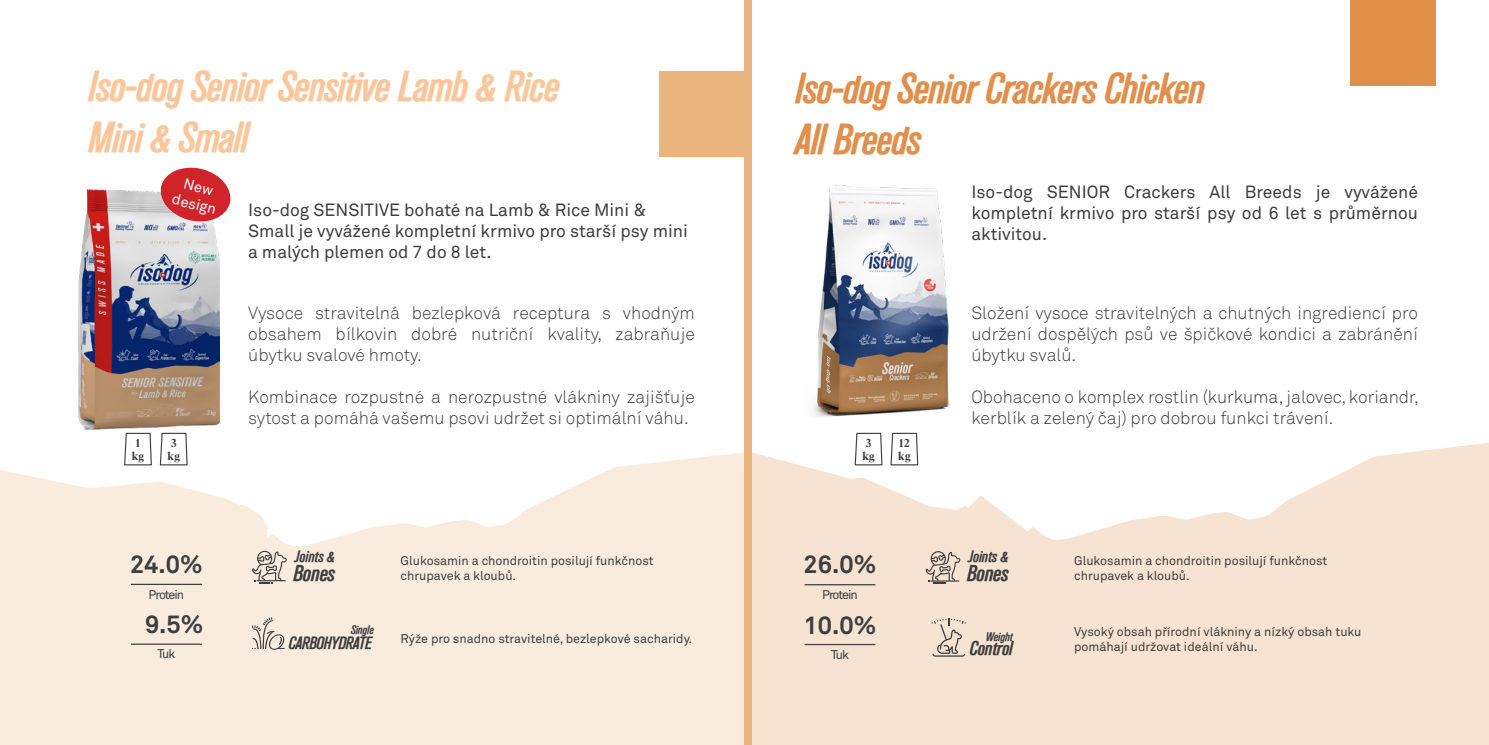
<style>
.page{position:relative;width:1489px;height:745px;background:#fff}
.page>*{position:absolute;margin:0;border:0;box-sizing:border-box;transform-origin:0 0}
.t1{font:42.5px/51px "Iso Dog";color:#fcc69a}
.t2{font:42.5px/51px "Iso Dog";color:#e18f4b}
.t3{font:700 25px "Akkurat Pro";color:#3e3e3f}
.t4{font:22.5px "Iso Dog";letter-spacing:.01em;color:#3e3e3f}
.t5{font:19.75px "Iso Dog";letter-spacing:.01em;color:#3e3e3f}
.t6{font:300 17.5px/21px "Akkurat Pro";color:#3e3e3f;text-align:justify}
.t7{font:17.5px/21px "Akkurat Pro";color:#3e3e3f}
.t8{font:17.5px "Iso Dog";color:#3e3e3f}
.t9{font:16.25px "Iso Dog";letter-spacing:.01em;color:#3e3e3f}
.t10{font:14.75px/17.5px "Akkurat Pro";color:#fff;text-align:center}
.t11{font:12.5px/15px "Akkurat Pro";color:#3e3e3f}
.t12{font:12.5px "Akkurat Pro";letter-spacing:-.085em;color:#3e3e3f}
.t13{font:12.25px "Iso Dog";letter-spacing:.01em;color:#3e3e3f}
.t14{font:700 11.5px/13.2px "Ivar Display";letter-spacing:.03em;color:#3e3e3f}
</style>
<div class="page">
<svg style="left:0;top:452px;width:744px;height:292px;background:#f9eee2"></svg>
<svg style="left:751px;top:440px;width:737px;height:304px;fill:#f7e3d2"></svg>
<img style="left:813px;top:184px;width:136px;height:233px">
<div style="left:659px;top:71px;width:85px;height:85px;background:#e9b47d"></div>
<div style="left:1350px;top:0;width:85px;height:85px;background:#e18f4b"></div>
<svg style="left:123px;top:432px;width:29px;height:33px"></svg>
<svg style="left:159px;top:432px;width:29px;height:33px"></svg>
<svg style="left:854px;top:432px;width:29px;height:33px"></svg>
<svg style="left:889px;top:432px;width:29px;height:33px"></svg>
<div style="left:744px;top:0;width:7px;height:744px;background:#e9b47d"></div>
<img style="left:78px;top:190px;width:142px;height:239px">
<svg style="left:158px;top:167px;width:73px;height:57px"></svg>
<hr style="left:131px;top:583px;width:71px;height:1px;background:#3e3e3f">
<hr style="left:131px;top:643px;width:71px;height:1px;background:#3e3e3f">
<svg style="left:252px;top:550px;width:35px;height:33px"></svg>
<svg style="left:252px;top:617px;width:33px;height:32px"></svg>
<hr style="left:804px;top:583px;width:71px;height:2px;background:#3e3e3f">
<hr style="left:804px;top:643px;width:71px;height:1px;background:#3e3e3f">
<svg style="left:925px;top:550px;width:35px;height:33px"></svg>
<svg style="left:931px;top:618px;width:35px;height:38px"></svg>
<h1 class="t1" style="left:89px;top:61px;width:471px">Iso-dog Senior Sensitive Lamb &amp; Rice<br>Mini &amp; Small</h1>
<p class="t10" style="left:179px;top:173px;width:46px;rotate:14deg">New design</p>
<p class="t7" style="left:248px;top:200px;width:441px">Iso-dog SENSITIVE bohaté na Lamb &amp; Rice Mini &amp;<br>Small je vyvážené kompletní krmivo pro starší psy mini a malých plemen od 7 do 8 let.</p>
<p class="t6" style="left:248px;top:302px;width:448px">Vysoce stravitelná bezlepková receptura s vhodným obsahem bílkovin dobré nutriční kvality, zabraňuje úbytku svalové hmoty.</p>
<p class="t6" style="left:248px;top:386px;width:448px">Kombinace rozpustné a nerozpustné vlákniny zajišťuje sytost a pomáhá vašemu psovi udržet si optimální váhu.</p>
<h1 class="t2" style="left:795px;top:63px;width:410px">Iso-dog Senior Crackers Chicken<br>All Breeds</h1>
<p class="t7" style="left:971px;top:181px;width:448px;text-align:justify">Iso-dog SENIOR Crackers All Breeds je vyvážené kompletní krmivo pro starší psy od 6 let s průměrnou aktivitou.</p>
<p class="t6" style="left:971px;top:302px;width:448px">Složení vysoce stravitelných a chutných ingrediencí pro udržení dospělých psů ve špičkové kondici a zabránění úbytku svalů.</p>
<p class="t6" style="left:971px;top:386px;width:449px">Obohaceno o komplex rostlin (kurkuma, jalovec, koriandr, kerblík a zelený čaj) pro dobrou funkci trávení.</p>
<p class="t14" style="left:132px;top:436px;width:14px;text-align:center">1 kg</p>
<p class="t14" style="left:167px;top:436px;width:14px">3 kg</p>
<p class="t14" style="left:862px;top:436px;width:14px">3 kg</p>
<p class="t14" style="left:898px;top:436px;width:14px">12 kg</p>
<h2 class="t3" style="left:130px;top:548px;width:74px">24.0%</h2>
<p class="t12" style="left:149px;top:586px;width:37px">Protein</p>
<h2 class="t3" style="left:145px;top:608px;width:60px">9.5%</h2>
<p class="t11" style="left:157px;top:646px;width:19px">Tuk</p>
<p class="t9" style="left:295px;top:546px;width:41px">Joints &amp;</p>
<p class="t4" style="left:293px;top:559px;width:43px">Bones</p>
<p class="t11" style="left:400px;top:553px;width:255px">Glukosamin a chondroitin posilují funkčnost chrupavek a kloubů.</p>
<p class="t13" style="left:351px;top:622px;width:24px">Single</p>
<p class="t8" style="left:289px;top:632px;width:84px">CARBOHYDRATE</p>
<p class="t11" style="left:400px;top:631px;width:293px">Rýže pro snadno stravitelné, bezlepkové sacharidy.</p>
<h2 class="t3" style="left:803px;top:548px;width:74px">26.0%</h2>
<p class="t12" style="left:822px;top:587px;width:37px">Protein</p>
<h2 class="t3" style="left:803px;top:609px;width:74px">10.0%</h2>
<p class="t11" style="left:831px;top:646px;width:19px">Tuk</p>
<p class="t9" style="left:968px;top:546px;width:41px">Joints &amp;</p>
<p class="t4" style="left:967px;top:559px;width:43px">Bones</p>
<p class="t11" style="left:1074px;top:553px;width:255px">Glukosamin a chondroitin posilují funkčnost chrupavek a kloubů.</p>
<p class="t13" style="left:985px;top:629px;width:28px">Weight</p>
<p class="t5" style="left:969px;top:636px;width:44px">Control</p>
<p class="t11" style="left:1074px;top:624px;width:289px">Vysoký obsah přírodní vlákniny a nízký obsah tuku pomáhají udržovat ideální váhu.</p>
</div>
